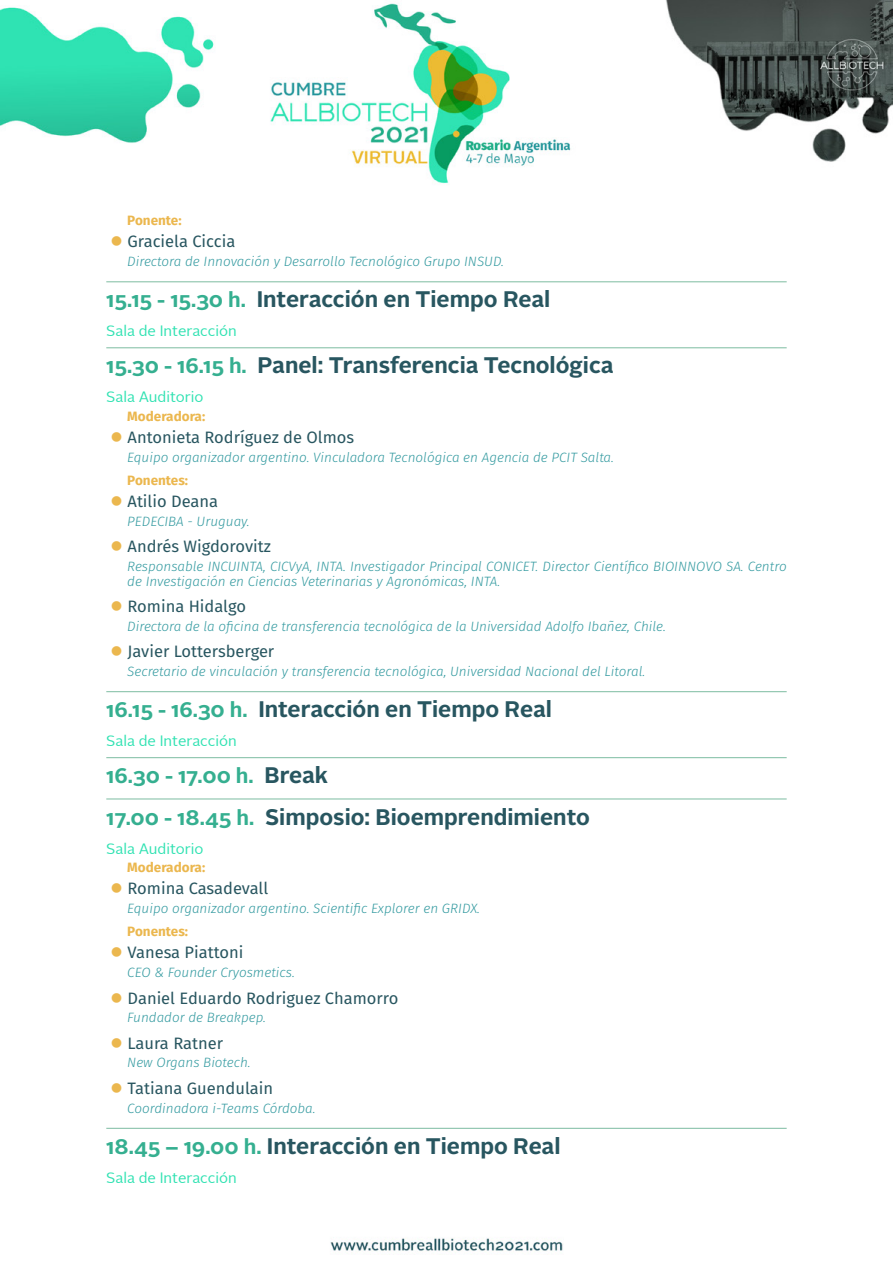
<style>
.page{position:relative;width:893px;height:1263px;background:#fff}
.page>*{position:absolute;margin:0;border:0;box-sizing:border-box;transform-origin:0 0}
.t1{font:700 22.5px "Alright Sans";color:#285660}
.t2{font:700 21px "Alright Sans";color:#35af90}
.t3{font:16.5px "Fira Sans";color:#285660}
.t4{font:15px "Alright Sans";color:#30e2b2}
.t5{font:italic 300 13.5px/14.5px "Fira Sans";color:#339aa0}
.t6{font:700 13.5px "Fira Sans";color:#ebb74e}
.s1{color:#ebb74e}
.s2{font-size:21px;color:#35af90}
.s3{font-size:22.5px;color:#285660}
</style>
<div class="page">
<img style="left:0;top:0;width:893px;height:1251px">
<hr style="left:106px;top:281px;width:681px;height:1px;background:#7dbca1">
<hr style="left:106px;top:347px;width:681px;height:1px;background:#7dbca1">
<hr style="left:106px;top:691px;width:681px;height:1px;background:#7dbca1">
<hr style="left:106px;top:757px;width:681px;height:1px;background:#7dbca1">
<hr style="left:106px;top:799px;width:681px;height:1px;background:#7dbca1">
<hr style="left:106px;top:1128px;width:681px;height:1px;background:#7dbca1">
<p class="t6" style="left:127px;top:209px;width:56px">Ponente:</p>
<p class="t3" style="left:111px;top:229px;width:126px"><span class="s1">●</span> Graciela Ciccia</p>
<p class="t5" style="left:127px;top:254px;width:378px">Directora de Innovación y Desarrollo Tecnológico Grupo INSUD.</p>
<h1 class="t1" style="left:106px;top:284px;width:445px"><span class="s2">15.15 - 15.30 h.</span> Interacción en Tiempo Real</h1>
<p class="t4" style="left:106px;top:323px;width:132px">Sala de Interacción</p>
<h1 class="t1" style="left:106px;top:350px;width:509px"><span class="s2">15.30 - 16.15 h.</span> Panel: Transferencia Tecnológica</h1>
<p class="t4" style="left:106px;top:389px;width:99px">Sala Auditorio</p>
<p class="t6" style="left:127px;top:405px;width:79px">Moderadora:</p>
<p class="t3" style="left:111px;top:425px;width:245px"><span class="s1">●</span> Antonieta Rodríguez de Olmos</p>
<p class="t5" style="left:127px;top:450px;width:488px">Equipo organizador argentino. Vinculadora Tecnológica en Agencia de PCIT Salta.</p>
<p class="t6" style="left:127px;top:469px;width:62px">Ponentes:</p>
<p class="t3" style="left:111px;top:489px;width:109px"><span class="s1">●</span> Atilio Deana</p>
<p class="t5" style="left:127px;top:514px;width:124px">PEDECIBA - Uruguay.</p>
<p class="t3" style="left:111px;top:534px;width:162px"><span class="s1">●</span> Andrés Wigdorovitz</p>
<p class="t5" style="left:127px;top:559px;width:661px">Responsable INCUINTA, CICVyA, INTA. Investigador Principal CONICET. Director Científico BIOINNOVO SA. Centro de Investigación en Ciencias Veterinarias y Agronómicas, INTA.</p>
<p class="t3" style="left:111px;top:594px;width:137px"><span class="s1">●</span> Romina Hidalgo</p>
<p class="t5" style="left:127px;top:619px;width:540px">Directora de la oficina de transferencia tecnológica de la Universidad Adolfo Ibañez, Chile.</p>
<p class="t3" style="left:111px;top:639px;width:165px"><span class="s1">●</span> Javier Lottersberger</p>
<p class="t5" style="left:127px;top:664px;width:520px">Secretario de vinculación y transferencia tecnológica, Universidad Nacional del Litoral.</p>
<h1 class="t1" style="left:106px;top:694px;width:447px"><span class="s2">16.15 - 16.30 h.</span> Interacción en Tiempo Real</h1>
<p class="t4" style="left:106px;top:733px;width:132px">Sala de Interacción</p>
<h2 class="t2" style="left:106px;top:761px;width:223px">16.30 - 17.00 h. <span class="s3">Break</span></h2>
<h1 class="t1" style="left:106px;top:801px;width:485px"><span class="s2">17.00 - 18.45 h.</span> Simposio: Bioemprendimiento</h1>
<p class="t4" style="left:106px;top:840px;width:99px">Sala Auditorio</p>
<p class="t6" style="left:127px;top:856px;width:79px">Moderadora:</p>
<p class="t3" style="left:111px;top:876px;width:159px"><span class="s1">●</span> Romina Casadevall</p>
<p class="t5" style="left:127px;top:901px;width:354px">Equipo organizador argentino. Scientific Explorer en GRIDX.</p>
<p class="t6" style="left:127px;top:920px;width:62px">Ponentes:</p>
<p class="t3" style="left:111px;top:940px;width:134px"><span class="s1">●</span> Vanesa Piattoni</p>
<p class="t5" style="left:127px;top:965px;width:169px">CEO &amp; Founder Cryosmetics.</p>
<p class="t3" style="left:111px;top:985px;width:289px"><span class="s1">●</span> Daniel Eduardo Rodriguez Chamorro</p>
<p class="t5" style="left:127px;top:1010px;width:140px">Fundador de Breakpep.</p>
<p class="t3" style="left:111px;top:1030px;width:114px"><span class="s1">●</span> Laura Ratner</p>
<p class="t5" style="left:127px;top:1055px;width:125px">New Organs Biotech.</p>
<p class="t3" style="left:111px;top:1075px;width:164px"><span class="s1">●</span> Tatiana Guendulain</p>
<p class="t5" style="left:127px;top:1100px;width:190px">Coordinadora i-Teams Córdoba.</p>
<h1 class="t1" style="left:106px;top:1130px;width:456px"><span class="s2">18.45 – 19.00 h.</span> Interacción en Tiempo Real</h1>
<p class="t4" style="left:106px;top:1169px;width:132px">Sala de Interacción</p>
</div>
